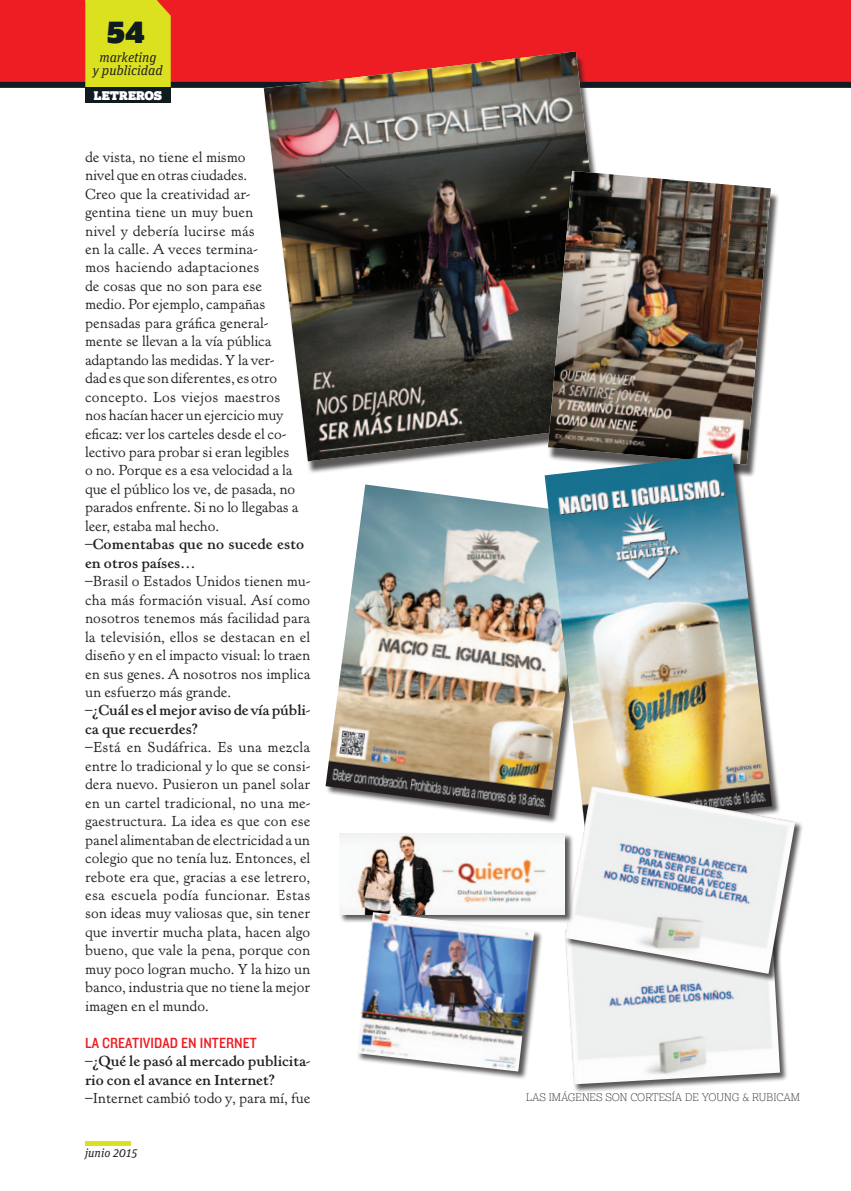
<style>
.page{position:relative;width:851px;height:1191px;background:#fff}
.page>*{position:absolute;margin:0;border:0;box-sizing:border-box;transform-origin:0 0}
.t1{font:30px "Lexia Typo Ad";color:#101a21}
.texto{font:15.3px/18.5px "New Kennerley HTF Roman";color:#231f20;text-align:justify}
.texto-2{font:15.3px/18.5px "New Kennerley HTF Semibold";letter-spacing:.005em;color:#231f20}
.texto-3{font:15.3px "Knockout HTF30 Junior Welterwt";letter-spacing:.005em;color:#ee1d23}
.t2{font:italic 13.5px/13.5px "Unit Slab OT";color:#231f20;text-align:center}
.t3{font:italic 12px "Unit Slab OT";color:#231f20}
.t4{font:12px "Lexia Typo Ad";color:#fff}
.texto-4{font:100 10.5px "Lexia";color:#231f20}
</style>
<div class="page">
<div style="left:0;top:0;width:850px;height:85px;background:#ee1d23"></div>
<hr style="left:85px;top:1141px;width:46px;height:4px;background:#dbe11e">
<div style="left:0;top:82px;width:850px;height:6px;background:#101a21"></div>
<div style="left:85px;top:88px;width:86px;height:15px;background:#101a21"></div>
<div style="left:85px;top:0;width:86px;height:87px;background:#dbe11e"></div>
<div style="left:264px;top:56px;width:364px;height:418px;background:#231f20;opacity:.75"></div>
<img style="left:264px;top:51px;width:356px;height:410px">
<div style="left:548px;top:175px;width:231px;height:302px;background:#231f20;opacity:.75"></div>
<img style="left:548px;top:171px;width:222px;height:283px">
<div style="left:325px;top:484px;width:272px;height:340px;background:#231f20;opacity:.75"></div>
<img style="left:325px;top:484px;width:219px;height:331px">
<div style="left:544px;top:454px;width:236px;height:382px;background:#fff"></div>
<img style="left:544px;top:454px;width:228px;height:369px">
<div style="left:565px;top:918px;width:223px;height:175px;background:#231f20;opacity:.75"></div>
<img style="left:565px;top:982px;width:214px;height:102px">
<div style="left:565px;top:786px;width:238px;height:196px;background:#231f20;opacity:.75"></div>
<img style="left:564px;top:786px;width:231px;height:187px">
<div style="left:339px;top:833px;width:234px;height:90px;background:#231f20;opacity:.75"></div>
<img style="left:339px;top:834px;width:225px;height:80px">
<div style="left:357px;top:912px;width:185px;height:168px;background:#231f20;opacity:.75"></div>
<img style="left:357px;top:912px;width:177px;height:159px">
<h1 class="t1" style="left:107px;top:16px;width:39px">54</h1>
<p class="t2" style="left:93px;top:50px;width:71px">marketing<br>y publicidad</p>
<p class="t4" style="left:94px;top:89px;width:69px">LETREROS</p>
<p class="texto" style="left:85px;top:148px;width:215px;text-align:left">de vista, no tiene el mismo<br>nivel que en otras ciudades.<br>Creo que la creatividad ar&shy;gentina tiene un muy buen<br>nivel y debería lucirse más<br>en la calle. A veces termina-<br>mos haciendo adaptaciones<br>de cosas que no son para ese medio. Por ejemplo, campañas pensadas para gráfica general&shy;mente se llevan a la vía pública adaptando las medidas. Y la ver&shy;dad es que son diferentes, es otro concepto. Los viejos maestros nos hacían hacer un ejercicio muy eficaz: ver los carteles desde el co&shy;lectivo para probar si eran legibles o no. Porque es a esa velocidad a la que el público los ve, de pasada, no parados enfrente. Si no lo llegabas a leer, estaba mal hecho.</p>
<p class="texto-2" style="left:85px;top:535px;width:220px">–Comentabas que no sucede esto en otros países…</p>
<p class="texto" style="left:85px;top:572px;width:227px">–Brasil o Estados Unidos tienen mu&shy;cha más formación visual. Así como nosotros tenemos más facilidad para la televisión, ellos se destacan en el diseño y en el impacto visual: lo traen en sus genes. A nosotros nos implica un esfuerzo más grande.</p>
<p class="texto-2" style="left:85px;top:701px;width:227px">–¿Cuál es el mejor aviso de vía públi&shy;ca que recuerdes?</p>
<p class="texto" style="left:85px;top:738px;width:227px">–Está en Sudáfrica. Es una mezcla entre lo tradicional y lo que se consi&shy;dera nuevo. Pusieron un panel solar en un cartel tradicional, no una me&shy;gaestructura. La idea es que con ese panel alimentaban de electricidad a un colegio que no tenía luz. Entonces, el rebote era que, gracias a ese letrero, esa escuela podía funcionar. Estas son ideas muy valiosas que, sin tener que invertir mucha plata, hacen algo bueno, que vale la pena, porque con muy poco logran mucho. Y la hizo un banco, industria que no tiene la mejor imagen en el mundo.</p>
<p class="texto-3" style="left:85px;top:1034px;width:173px">LA CREATIVIDAD EN INTERNET</p>
<p class="texto-2" style="left:85px;top:1052px;width:227px">–¿Qué le pasó al mercado publicita&shy;rio con el avance en Internet?</p>
<p class="texto" style="left:85px;top:1089px;width:226px">–Internet cambió todo y, para mí, fue</p>
<p class="texto-4" style="left:526px;top:1090px;width:275px">LAS IMÁGENES SON CORTESÍA DE YOUNG &amp; RUBICAM</p>
<p class="t3" style="left:85px;top:1145px;width:54px">junio 2015</p>
</div>
